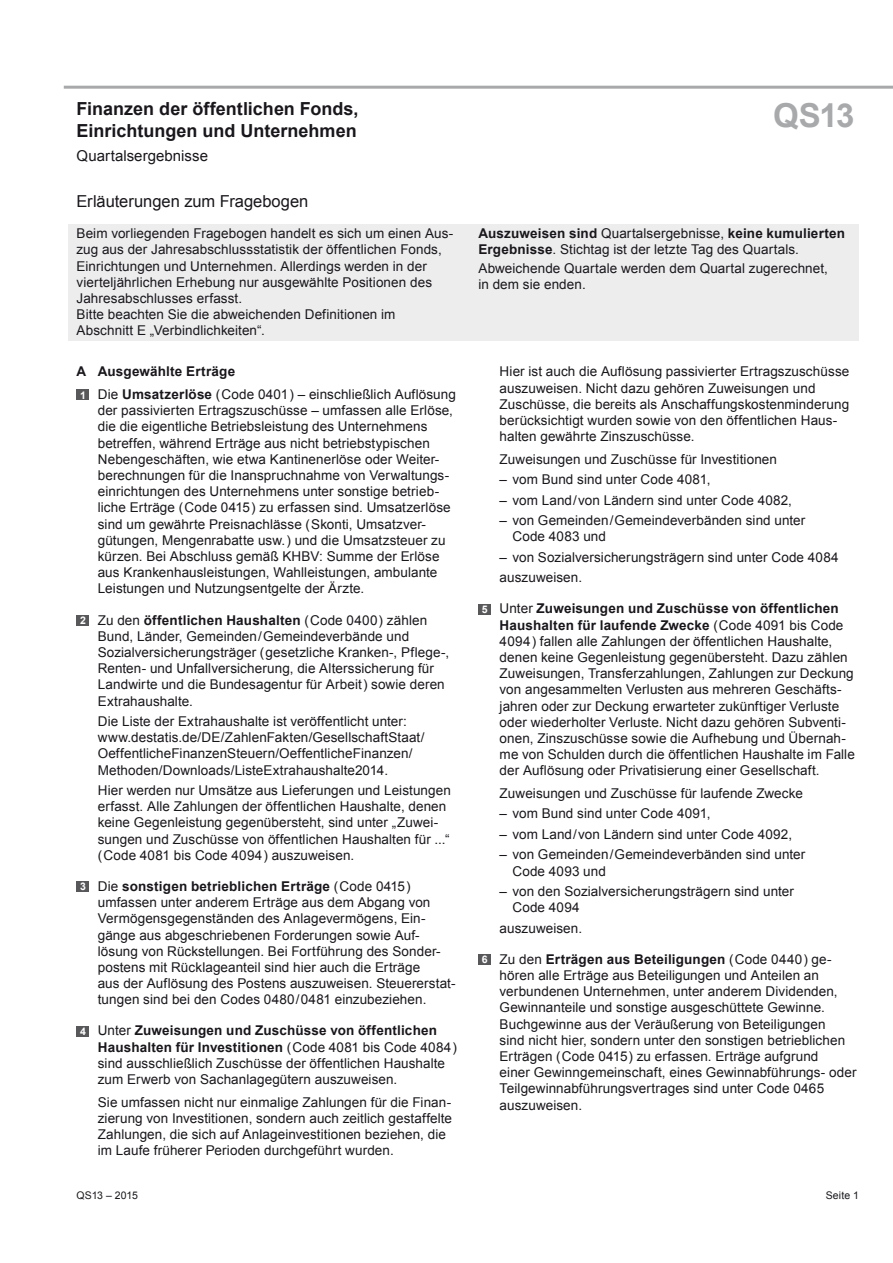
<style>
.page{position:relative;width:893px;height:1263px;background:#fff}
.page>*{position:absolute;margin:0;border:0;box-sizing:border-box;transform-origin:0 0}
.t1{font:700 33px "Arial";color:#a7a9ab}
.t2{font:700 18px/21.6px "Arial";color:#1a171c}
.t3{font:16.5px "Arial";color:#1a171c}
.t4{font:15px "Arial";letter-spacing:.005em;color:#1a171c}
.t5{font:13.5px/16.2px "Arial";letter-spacing:.005em;color:#1a171c}
.t6{font:10.5px "Arial";letter-spacing:-.01em;color:#1a171c}
.t7{font:10.5px "Arial";letter-spacing:.01em;color:#1a171c}
.t8{font:700 10.5px "Arial";color:#fff}
.s1{font-weight:700}
</style>
<div class="page">
<div style="left:77px;top:389px;width:12px;height:11px;background:#58585a"></div>
<div style="left:77px;top:615px;width:12px;height:10px;background:#58585a"></div>
<div style="left:77px;top:881px;width:12px;height:11px;background:#58585a"></div>
<div style="left:77px;top:1026px;width:12px;height:10px;background:#58585a"></div>
<div style="left:478px;top:604px;width:13px;height:10px;background:#58585a"></div>
<div style="left:478px;top:954px;width:13px;height:11px;background:#58585a"></div>
<div style="left:68px;top:224px;width:791px;height:117px;background:#ededee"></div>
<hr style="left:64px;top:86px;width:829px;height:3px;background:#a7a9ab">
<h2 class="t2" style="left:77px;top:99px;width:283px">Finanzen der öffentlichen Fonds,<br>Einrichtungen und Unternehmen</h2>
<p class="t4" style="left:77px;top:146px;width:133px">Quartalsergebnisse</p>
<p class="t3" style="left:77px;top:191px;width:233px">Erläuterungen zum Fragebogen</p>
<h1 class="t1" style="left:773px;top:94px;width:83px">QS13</h1>
<p class="t5" style="left:77px;top:226px;width:378px">Beim vorliegenden Fragebogen handelt es sich um einen Aus&shy;zug aus der Jahresabschlussstatistik der öffentlichen Fonds, Einrichtungen und Unternehmen. Allerdings werden in der vierteljährlichen Erhebung nur ausgewählte Positionen des Jahresabschlusses erfasst.<br>Bitte beachten Sie die abweichenden Definitionen im Abschnitt E „Verbindlichkeiten“.</p>
<p class="t5" style="left:478px;top:226px;width:368px"><span class="s1">Auszuweisen sind</span> Quartalsergebnisse, <span class="s1">keine kumulierten<br>Ergebnisse</span>. Stichtag ist der letzte Tag des Quartals.</p>
<p class="t5" style="left:478px;top:260px;width:351px">Abweichende Quartale werden dem Quartal zugerechnet, in dem sie enden.</p>
<p class="t5" style="left:98px;top:361px;width:360px;line-height:22.5px;text-indent:-21px"><span class="s1">A Ausgewählte Erträge<br></span>Die <span class="s1">Umsatzerlöse</span> ( Code 0401 ) – einschließlich Auflösung</p>
<p class="t5" style="left:98px;top:403px;width:357px">der passivierten Ertragszuschüsse – umfassen alle Erlöse, die die eigentliche Betriebsleistung des Unternehmens betreffen, während Erträge aus nicht betriebstypischen Nebengeschäften, wie etwa Kantinenerlöse oder Weiter&shy;berechnungen für die Inanspruchnahme von Verwaltungs&shy;einrichtungen des Unternehmens unter sonstige betrieb&shy;liche Erträge ( Code 0415 ) zu erfassen sind. Umsatzerlöse sind um gewährte Preisnachlässe ( Skonti, Umsatzver&shy;gütungen, Mengenrabatte usw. ) und die Umsatzsteuer zu kürzen. Bei Abschluss gemäß KHBV: Summe der Erlöse aus Krankenhausleistungen, Wahlleistungen, ambulante Leistungen und Nutzungsentgelte der Ärzte.</p>
<p class="t5" style="left:98px;top:612px;width:353px">Zu den <span class="s1">öffentlichen Haushalten</span> ( Code 0400 ) zählen Bund, Länder, Gemeinden / Gemeindeverbände und Sozialversicherungsträger ( gesetzliche Kranken-, Pflege-, Renten- und Unfallversicherung, die Alterssicherung für Landwirte und die Bundesagentur für Arbeit ) sowie deren Extrahaushalte.</p>
<p class="t5" style="left:98px;top:713px;width:328px">Die Liste der Extrahaushalte ist veröffentlicht unter: www.destatis.de/DE/ZahlenFakten/GesellschaftStaat/ OeffentlicheFinanzenSteuern/OeffentlicheFinanzen/ Methoden/Downloads/ListeExtrahaushalte2014.</p>
<p class="t5" style="left:98px;top:782px;width:355px">Hier werden nur Umsätze aus Lieferungen und Leistungen erfasst. Alle Zahlungen der öffentlichen Haushalte, denen keine Gegenleistung gegenübersteht, sind unter „Zuwei&shy;sungen und Zuschüsse von öffentlichen Haushalten für ...“ ( Code 4081 bis Code 4094 ) auszuweisen.</p>
<p class="t5" style="left:98px;top:878px;width:359px">Die <span class="s1">sonstigen betrieblichen Erträge</span> ( Code 0415 ) umfassen unter anderem Erträge aus dem Abgang von Vermögensgegenständen des Anlagevermögens, Ein&shy;gänge aus abgeschriebenen Forderungen sowie Auf&shy;lösung von Rückstellungen. Bei Fortführung des Sonder&shy;postens mit Rücklageanteil sind hier auch die Erträge<br>aus der Auflösung des Postens auszuweisen. Steuererstat&shy;tungen sind bei den Codes 0480 / 0481 einzubeziehen.</p>
<p class="t5" style="left:98px;top:1023px;width:361px">Unter <span class="s1">Zuweisungen und Zuschüsse von öffentlichen Haushalten für Investitionen</span> ( Code 4081 bis Code 4084 ) sind ausschließlich Zuschüsse der öffentlichen Haushalte zum Erwerb von Sachanlagegütern auszuweisen.</p>
<p class="t5" style="left:98px;top:1094px;width:356px">Sie umfassen nicht nur einmalige Zahlungen für die Finan&shy;zierung von Investitionen, sondern auch zeitlich gestaffelte Zahlungen, die sich auf Anlageinvestitionen beziehen, die im Laufe früherer Perioden durchgeführt wurden.</p>
<p class="t8" style="left:80px;top:388px;width:7px">1</p>
<p class="t8" style="left:80px;top:613px;width:7px">2</p>
<p class="t8" style="left:80px;top:880px;width:7px">3</p>
<p class="t8" style="left:80px;top:1024px;width:7px">4</p>
<p class="t8" style="left:482px;top:602px;width:7px">5</p>
<p class="t8" style="left:482px;top:952px;width:7px">6</p>
<p class="t5" style="left:500px;top:364px;width:351px">Hier ist auch die Auflösung passivierter Ertragszuschüsse auszuweisen. Nicht dazu gehören Zuweisungen und Zuschüsse, die bereits als Anschaffungskostenminderung berücksichtigt wurden sowie von den öffentlichen Haus&shy;halten gewährte Zinszuschüsse.</p>
<p class="t5" style="left:500px;top:451px;width:279px">Zuweisungen und Zuschüsse für Investitionen</p>
<p class="t5" style="left:500px;top:472px;width:212px">– vom Bund sind unter Code 4081,</p>
<p class="t5" style="left:500px;top:492px;width:294px">– vom Land / von Ländern sind unter Code 4082,</p>
<p class="t5" style="left:512px;top:512px;width:294px;text-indent:-13px">– von Gemeinden / Gemeindeverbänden sind unter<br>Code 4083 und</p>
<p class="t5" style="left:500px;top:547px;width:341px;line-height:20.4px">– von Sozialversicherungsträgern sind unter Code 4084 auszuweisen.</p>
<p class="t5" style="left:500px;top:601px;width:357px">Unter <span class="s1">Zuweisungen und Zuschüsse von öffentlichen Haushalten für laufende Zwecke</span> ( Code 4091 bis Code 4094 ) fallen alle Zahlungen der öffentlichen Haushalte, denen keine Gegenleistung gegenübersteht. Dazu zählen Zuweisungen, Transferzahlungen, Zahlungen zur Deckung von angesammelten Verlusten aus mehreren Geschäfts&shy;jahren oder zur Deckung erwarteter zukünftiger Verluste oder wiederholter Verluste. Nicht dazu gehören Subventi&shy;onen, Zinszuschüsse sowie die Aufhebung und Übernah&shy;me von Schulden durch die öffentlichen Haushalte im Falle der Auflösung oder Privatisierung einer Gesellschaft.</p>
<p class="t5" style="left:500px;top:785px;width:305px">Zuweisungen und Zuschüsse für laufende Zwecke</p>
<p class="t5" style="left:500px;top:806px;width:212px">– vom Bund sind unter Code 4091,</p>
<p class="t5" style="left:500px;top:826px;width:294px">– vom Land / von Ländern sind unter Code 4092,</p>
<p class="t5" style="left:512px;top:847px;width:294px;text-indent:-13px">– von Gemeinden / Gemeindeverbänden sind unter<br>Code 4093 und</p>
<p class="t5" style="left:512px;top:883px;width:283px;text-indent:-13px">– von den Sozialversicherungsträgern sind unter<br>Code 4094</p>
<p class="t5" style="left:500px;top:920px;width:84px">auszuweisen.</p>
<p class="t5" style="left:500px;top:951px;width:358px">Zu den <span class="s1">Erträgen aus Beteiligungen</span> ( Code 0440 ) ge&shy;hören alle Erträge aus Beteiligungen und Anteilen an verbundenen Unternehmen, unter anderem Dividenden, Gewinnanteile und sonstige ausgeschüttete Gewinne.<br>Buchgewinne aus der Veräußerung von Beteiligungen<br>sind nicht hier, sondern unter den sonstigen betrieblichen Erträgen ( Code 0415 ) zu erfassen. Erträge aufgrund<br>einer Gewinngemeinschaft, eines Gewinnabführungs- oder Teilgewinnabführungsvertrages sind unter Code 0465 auszuweisen.</p>
<p class="t6" style="left:77px;top:1188px;width:63px">QS13 – 2015</p>
<p class="t7" style="left:826px;top:1188px;width:35px">Seite 1</p>
</div>
